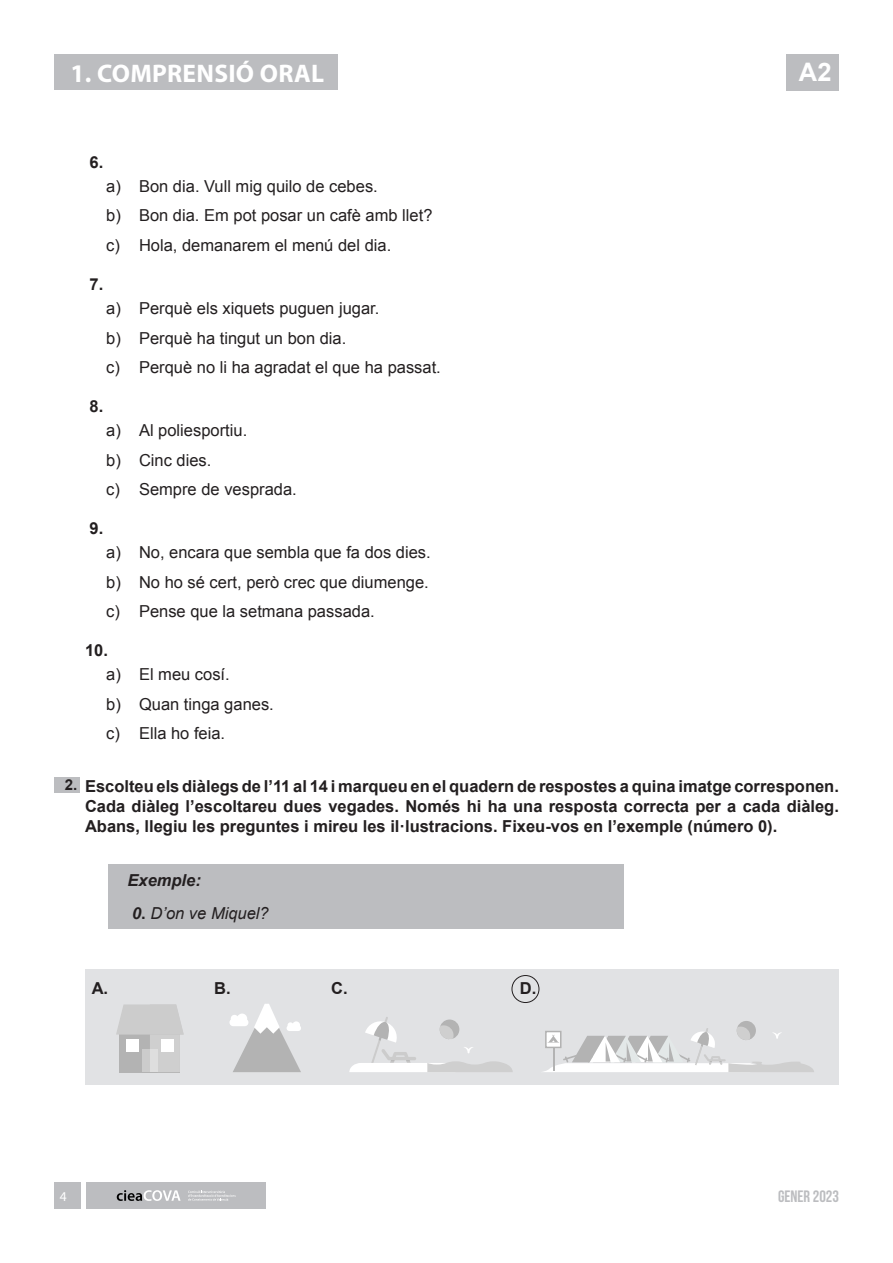
<style>
.page{position:relative;width:893px;height:1263px;background:#fff}
.page>*{position:absolute;margin:0;border:0;box-sizing:border-box;transform-origin:0 0}
.t1{font:700 25.5px "Myriad Pro";letter-spacing:.01em;color:#fff}
.t2{font:700 25.5px "Arial";color:#fff}
.t3{font:16.5px/29.5px "Arial";color:#231f20}
.t4{font:700 16.5px/19.8px "Arial";color:#231f20;text-align:justify}
.t5{font:italic 16.5px "Arial";color:#231f20}
.t6{font:700 16.5px "Bebas Neue";color:#bcbdc0}
.t7{font:italic 700 16.5px "Arial";color:#231f20}
.t8{font:700 15px "Arial";color:#231f20}
.t9{font:13.5px "Myriad Pro";color:#fff}
.s1{font-weight:700}
.s2{font-weight:700;font-style:normal}
</style>
<div class="page">
<div style="left:54px;top:1182px;width:27px;height:27px;background:#bcbdc0"></div>
<div style="left:87px;top:1182px;width:179px;height:27px;background:#bcbdc0"></div>
<svg style="left:117px;top:1190px;width:64px;height:11px"></svg>
<svg style="left:188px;top:1190px;width:48px;height:10px"></svg>
<div style="left:787px;top:54px;width:52px;height:37px;background:#bcbdc0"></div>
<div style="left:108px;top:864px;width:515px;height:65px;background:#bcbdc0"></div>
<div style="left:54px;top:777px;width:26px;height:15px;background:#bcbdc0"></div>
<div style="left:54px;top:54px;width:284px;height:35px;background:#bcbdc0"></div>
<div style="left:85px;top:970px;width:754px;height:115px;background:#e1e2e4"></div>
<svg style="left:116px;top:1004px;width:68px;height:68px"></svg>
<div style="left:126px;top:1039px;width:13px;height:13px;background:#fff"></div>
<div style="left:161px;top:1039px;width:13px;height:13px;background:#fff"></div>
<svg style="left:229px;top:1004px;width:72px;height:68px"></svg>
<svg style="left:349px;top:1017px;width:164px;height:55px"></svg>
<div style="left:512px;top:975px;width:27px;height:28px;border:1px solid #231f20;border-radius:50%"></div>
<div style="left:737px;top:1021px;width:19px;height:19px;background:#b3b3b3;border-radius:50%"></div>
<svg style="left:543px;top:1026px;width:271px;height:46px"></svg>
<h1 class="t1" style="left:70px;top:57px;width:255px">1. COMPRENSIÓ ORAL</h1>
<p class="t4" style="left:90px;top:153px;width:15px">6.</p>
<p class="t3" style="left:106px;top:172px;width:328px">a) Bon dia. Vull mig quilo de cebes.<br>b) Bon dia. Em pot posar un cafè amb llet? c) Hola, demanarem el menú del dia.</p>
<p class="t4" style="left:90px;top:275px;width:15px">7.</p>
<p class="t3" style="left:106px;top:294px;width:336px">a) Perquè els xiquets puguen jugar.<br>b) Perquè ha tingut un bon dia.<br>c) Perquè no li ha agradat el que ha passat.</p>
<p class="t4" style="left:90px;top:397px;width:15px">8.</p>
<p class="t3" style="left:106px;top:416px;width:192px">a) Al poliesportiu.<br>b) Cinc dies.<br>c) Sempre de vesprada.</p>
<p class="t4" style="left:90px;top:519px;width:15px">9.</p>
<p class="t3" style="left:106px;top:538px;width:326px;text-align:justify">a) No, encara que sembla que fa dos dies. b) No ho sé cert, però crec que diumenge. c) Pense que la setmana passada.</p>
<p class="t4" style="left:85px;top:641px;width:24px">10.</p>
<h1 class="t2" style="left:799px;top:56px;width:34px">A2</h1>
<p class="t8" style="left:65px;top:775px;width:14px">2.</p>
<p class="t3" style="left:106px;top:660px;width:169px">a) El meu cosí.<br>b) Quan tinga ganes. c) Ella ho feia.</p>
<p class="t4" style="left:85px;top:777px;width:755px">Escolteu els diàlegs de l’11 al 14 i marqueu en el quadern de respostes a quina imatge corresponen.<br>Cada diàleg l’escoltareu dues vegades. Només hi ha una resposta correcta per a cada diàleg.<br>Abans, llegiu les preguntes i mireu les il·lustracions. Fixeu-vos en l’exemple (número 0).</p>
<p class="t7" style="left:128px;top:870px;width:75px">Exemple:</p>
<p class="t5" style="left:132px;top:903px;width:138px"><span class="s1">0</span><span class="s2">.</span> D’on ve Miquel?</p>
<p class="t4" style="left:92px;top:979px;width:18px">A.</p>
<p class="t4" style="left:214px;top:979px;width:18px">B.</p>
<p class="t4" style="left:331px;top:979px;width:18px">C.</p>
<p class="t4" style="left:520px;top:979px;width:18px">D.</p>
<p class="t9" style="left:60px;top:1188px;width:8px">4</p>
<p class="t6" style="left:778px;top:1187px;width:62px">GENER 2023</p>
</div>
